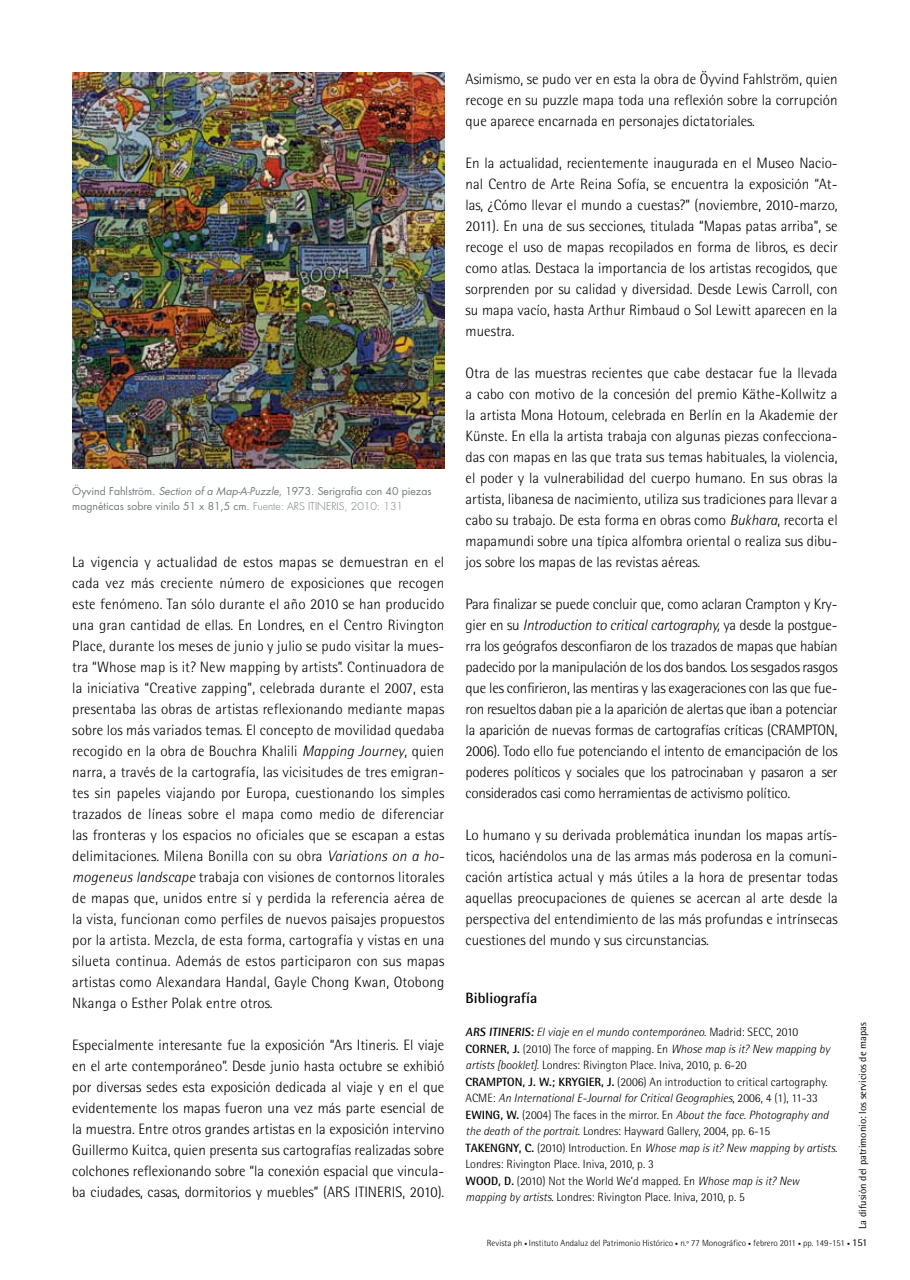
<style>
.page{position:relative;width:910px;height:1280px;background:#fff}
.page>*{position:absolute;margin:0;border:0;box-sizing:border-box;transform-origin:0 0}
.t1{font:300 15px/21px "Rotis Semi Sans";color:#000;text-align:justify}
.t2{font:700 15px "Rotis Semi Sans";color:#000}
.t3{font:300 12px/16.5px "Rotis Semi Sans";color:#000}
.t4{font:italic 300 12px "Rotis Semi Sans";color:#000}
.t5{font:700 12px "Rotis Semi Sans";color:#000}
.t6{font:10.5px/15px "Futura";color:#72797f}
.t7{font:10.5px "Rotis Semi Sans";color:#000}
.t8{font:300 9px "Rotis Semi Sans";color:#000}
.s1{font-style:italic}
.s2{font-weight:300}
.s3{font-weight:700;font-style:normal}
.s4{font-style:normal}
.s5{font-size:6px}
.s6{font-weight:400;font-size:10.5px}
.s7{font-weight:700}
</style>
<div class="page">
<img style="left:72px;top:72px;width:372px;height:397px">
<p class="t6" style="left:72px;top:483px;width:361px">Öyvind Fahlström. <span class="s1">Section of a Map-A-Puzzle</span>, 1973. Serigrafía con 40 piezas magnéticas sobre vinilo 51 x 81,5 cm. <span class="s2">Fuente: ARS ITINERIS, 2010: 131</span></p>
<p class="t1" style="left:72px;top:551px;width:374px">La vigencia y actualidad de estos mapas se demuestran en el cada vez más creciente número de exposiciones que recogen este fenómeno. Tan sólo durante el año 2010 se han producido una gran cantidad de ellas. En Londres, en el Centro Rivington Place, durante los meses de junio y julio se pudo visitar la mues&shy;tra “Whose map is it? New mapping by artists”. Continuadora de la iniciativa “Creative zapping”, celebrada durante el 2007, esta presentaba las obras de artistas reflexionando mediante mapas sobre los más variados temas. El concepto de movilidad quedaba recogido en la obra de Bouchra Khalili <span class="s1">Mapping Journey</span>, quien narra, a través de la cartografía, las vicisitudes de tres emigran&shy;tes sin papeles viajando por Europa, cuestionando los simples trazados de líneas sobre el mapa como medio de diferenciar las fronteras y los espacios no oficiales que se escapan a estas delimitaciones. Milena Bonilla con su obra <span class="s1">Variations on a ho&shy;mogeneus landscape</span> trabaja con visiones de contornos litorales de mapas que, unidos entre sí y perdida la referencia aérea de la vista, funcionan como perfiles de nuevos paisajes propuestos por la artista. Mezcla, de esta forma, cartografía y vistas en una silueta continua. Además de estos participaron con sus mapas artistas como Alexandara Handal, Gayle Chong Kwan, Otobong Nkanga o Esther Polak entre otros.</p>
<p class="t1" style="left:72px;top:1034px;width:374px">Especialmente interesante fue la exposición “Ars Itineris<span class="s1">.</span> El viaje en el arte contemporáneo”. Desde junio hasta octubre se exhibió por diversas sedes esta exposición dedicada al viaje y en el que evidentemente los mapas fueron una vez más parte esencial de la muestra. Entre otros grandes artistas en la exposición intervino Guillermo Kuitca, quien presenta sus cartografías realizadas sobre colchones reflexionando sobre “la conexión espacial que vincula&shy;ba ciudades, casas, dormitorios y muebles” (ARS ITINERIS, 2010).</p>
<p class="t1" style="left:466px;top:68px;width:374px">Asimismo, se pudo ver en esta la obra de Öyvind Fahlström, quien recoge en su puzzle mapa toda una reflexión sobre la corrupción que aparece encarnada en personajes dictatoriales.</p>
<p class="t1" style="left:466px;top:152px;width:374px">En la actualidad, recientemente inaugurada en el Museo Nacio&shy;nal Centro de Arte Reina Sofía, se encuentra la exposición “At&shy;las, ¿Cómo llevar el mundo a cuestas?” (noviembre, 2010-marzo, 2011)<span class="s1">.</span> En una de sus secciones, titulada “Mapas patas arriba”, se recoge el uso de mapas recopilados en forma de libros, es decir como atlas. Destaca la importancia de los artistas recogidos, que sorprenden por su calidad y diversidad. Desde Lewis Carroll, con su mapa vacío, hasta Arthur Rimbaud o Sol Lewitt aparecen en la muestra.</p>
<p class="t1" style="left:466px;top:362px;width:374px">Otra de las muestras recientes que cabe destacar fue la llevada a cabo con motivo de la concesión del premio Käthe-Kollwitz a la artista Mona Hotoum, celebrada en Berlín en la Akademie der Künste. En ella la artista trabaja con algunas piezas confecciona&shy;das con mapas en las que trata sus temas habituales, la violencia, el poder y la vulnerabilidad del cuerpo humano. En sus obras la artista, libanesa de nacimiento, utiliza sus tradiciones para llevar a cabo su trabajo. De esta forma en obras como <span class="s1">Bukhara</span>, recorta el mapamundi sobre una típica alfombra oriental o realiza sus dibu&shy;jos sobre los mapas de las revistas aéreas.</p>
<p class="t1" style="left:466px;top:593px;width:374px">Para finalizar se puede concluir que, como aclaran Crampton y Kry&shy;gier en su <span class="s1">Introduction to critical cartography,</span> ya desde la postgue&shy;rra los geógrafos desconfiaron de los trazados de mapas que habían padecido por la manipulación de los dos bandos. Los sesgados rasgos que les confirieron, las mentiras y las exageraciones con las que fue&shy;ron resueltos daban pie a la aparición de alertas que iban a potenciar la aparición de nuevas formas de cartografías críticas (CRAMPTON, 2006). Todo ello fue potenciando el intento de emancipación de los poderes políticos y sociales que los patrocinaban y pasaron a ser considerados casi como herramientas de activismo político.</p>
<p class="t1" style="left:466px;top:824px;width:374px">Lo humano y su derivada problemática inundan los mapas artís&shy;ticos, haciéndolos una de las armas más poderosa en la comuni&shy;cación artística actual y más útiles a la hora de presentar todas aquellas preocupaciones de quienes se acercan al arte desde la perspectiva del entendimiento de las más profundas e intrínsecas cuestiones del mundo y sus circunstancias.</p>
<p class="t2" style="left:466px;top:989px;width:73px">Bibliografía</p>
<p class="t5" style="left:466px;top:1025px;width:8px">ARS</p>
<p class="t5" style="left:489px;top:1025px;width:6px">ITIN</p>
<p class="t4" style="left:509px;top:1025px;width:291px"><span class="s3">ERIS:</span> El viaje en el mundo contemporáneo<span class="s4">. Madrid: SECC, 2010</span></p>
<p class="t5" style="left:466px;top:1041px;width:8px">CORN</p>
<p class="t7" style="left:856px;top:1229px;width:208px;rotate:-90deg">La difusión del patrimonio: los servicios de mapas</p>
<p class="t8" style="left:487px;top:1238px;width:382px">Revista ph <span class="s5">•</span> Instituto Andaluz del Patrimonio Histórico <span class="s5">•</span> n.º 77 Monográfico <span class="s5">•</span> febrero 2011 <span class="s5">•</span> pp. 149-151 <span class="s5">•</span> <span class="s6">151</span></p>
<p class="t3" style="left:466px;top:1040px;width:366px;text-indent:29px"><span class="s7">ER, J.</span> (2010) The force of mapping. En <span class="s1">Whose map is it? New mapping by artists [booklet]</span>. Londres: Rivington Place. Iniva, 2010, p. 6-20<br><span class="s7">CRAM</span></p>
<p class="t3" style="left:466px;top:1073px;width:364px;text-indent:123px"><span class="s7">ER, J.</span> (2006) An introduction to critical cartography.<br>ACME: <span class="s1">An International E-Journal for Critical Geographies</span>, 2006, 4 (1), 11-33<br><span class="s7">EWING , W.</span> (2004) The faces in the mirror. En <span class="s1">About the face. Photography and the death of the portrait</span>. Londres: Hayward Gallery, 2004, pp. 6-15<br><span class="s7">TAKENGNY</span></p>
<p class="t5" style="left:496px;top:1074px;width:76px">PTON , J. W.; KRYGI</p>
<p class="t3" style="left:466px;top:1139px;width:373px;text-indent:53px"><span class="s7">, C.</span> (2010) Introduction. En <span class="s1">Whose map is it? New mapping by artists</span>.<br>Londres: Rivington Place. Iniva, 2010, p. 3</p>
<p class="t5" style="left:466px;top:1173px;width:19px">WOOD</p>
<p class="t3" style="left:466px;top:1172px;width:335px;text-indent:33px"><span class="s7">, D.</span> (2010) Not the World We’d mapped. En <span class="s1">Whose map is it? New mapping by artists</span>. Londres: Rivington Place. Iniva, 2010, p. 5</p>
</div>
